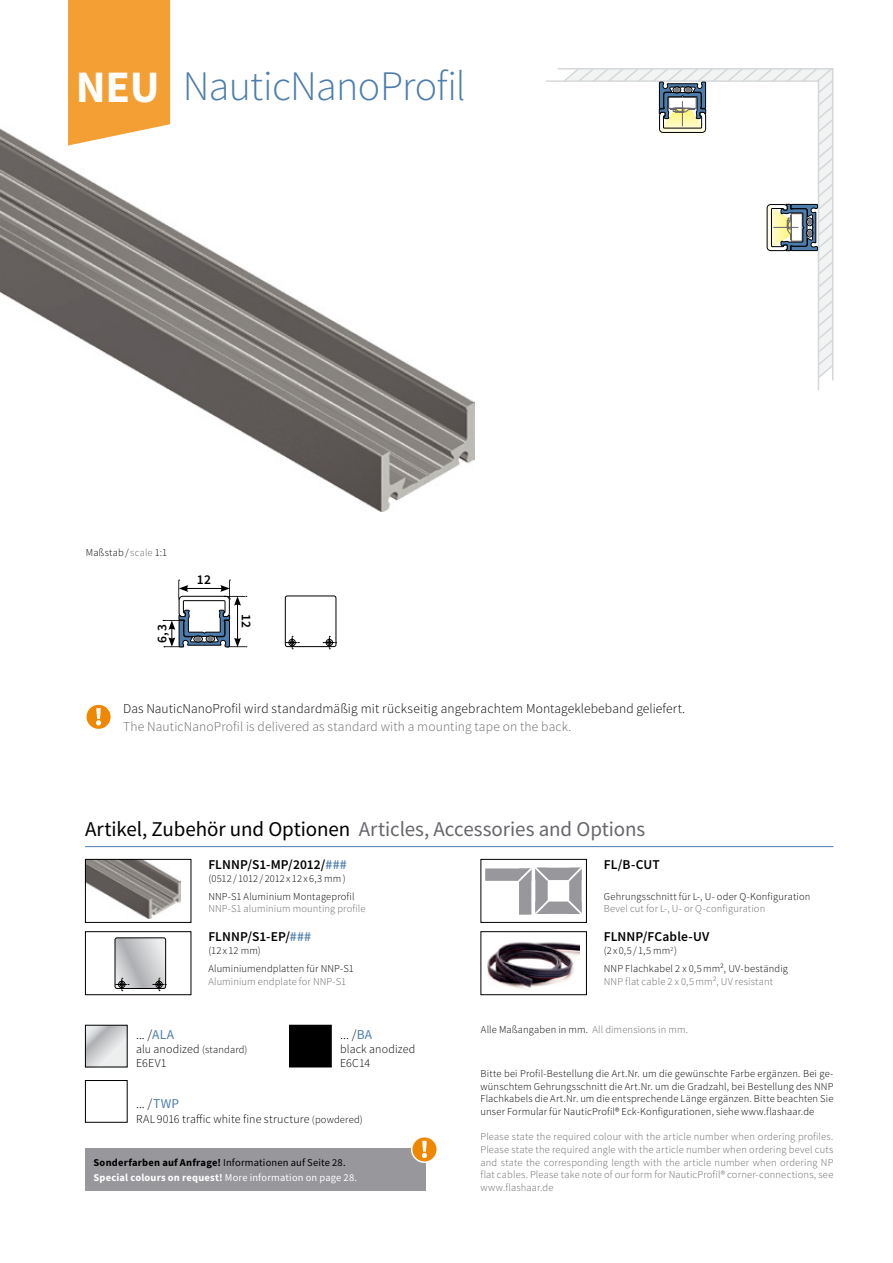
<style>
.page{position:relative;width:893px;height:1263px;background:#fff}
.page>*{position:absolute;margin:0;border:0;box-sizing:border-box;transform-origin:0 0}
.Überschrift-20_engli{font:700 45px "Source Sans Pro";color:#fff}
.Titel{font:300 42px "Source Sans Pro";letter-spacing:-.015em;color:#4d7dac}
.Überschrift-14_engli{font:21px "Source Sans Pro";letter-spacing:-.005em;color:#68666c}
.Fließtext{font:300 13.5px "Source Sans Pro";letter-spacing:.01em;color:#000}
.t1{font:300 13.5px "Source Sans Pro";letter-spacing:.01em;color:#68666c}
.Fließtext_7pt{font:600 13.5px "Source Sans Pro";letter-spacing:.005em;color:#000}
.Fließtext-2{font:600 13.5px "Source Sans Pro";color:#000}
.Fließtext-3{font:300 12px/14.4px "Source Sans Pro";letter-spacing:.01em;color:#000}
.tabelle{font:300 10.5px/12.6px "Source Sans Pro";letter-spacing:.015em;color:#68666c;text-align:justify}
.tabelle-2{font:300 10.5px/12.6px "Source Sans Pro";letter-spacing:.015em;color:#000;text-align:justify}
.Fließtext_7pt-2{font:300 10.5px "Source Sans Pro";letter-spacing:.015em;color:#000}
.Fließtext_7pt-3{font:300 10.5px "Source Sans Pro";letter-spacing:.01em;color:#68666c}
.Bildunterschrift_7pt{font:10.5px/15px "Source Sans Pro";letter-spacing:.015em;color:#000}
.s1{color:#68666c}
.s2{color:#000}
.s3{color:#4d7dac}
.s4{font-weight:400;color:#4d7dac}
.s5{font-size:10.5px}
.s6{font-weight:700}
.s7{font-weight:700;color:#fff}
.s8{color:#fff}
</style>
<div class="page">
<img style="left:0;top:116px;width:475px;height:395px">
<hr style="left:558px;top:68px;width:274px;height:2px;background:#d5d8da">
<hr style="left:546px;top:80px;width:272px;height:2px;background:#d5d8da">
<hr style="left:818px;top:80px;width:1px;height:310px;background:#d5d8da">
<svg style="left:562px;top:68px;width:272px;height:312px"></svg>
<svg style="left:287px;top:636px;width:12px;height:13px"></svg>
<svg style="left:323px;top:636px;width:14px;height:13px"></svg>
<div style="left:285px;top:596px;width:51px;height:51px;border:1px solid #000;border-radius:2px"></div>
<svg style="left:163px;top:580px;width:84px;height:68px"></svg>
<img style="left:87px;top:861px;width:93px;height:57px">
<div style="left:85px;top:859px;width:106px;height:64px;border:1px solid #000"></div>
<div style="left:85px;top:931px;width:106px;height:64px;border:1px solid #000"></div>
<img style="left:488px;top:942px;width:91px;height:47px">
<div style="left:480px;top:931px;width:107px;height:64px;border:1px solid #000"></div>
<div style="left:85px;top:1080px;width:43px;height:43px;border:1px solid #000"></div>
<div style="left:290px;top:1025px;width:41px;height:42px;background:#000"></div>
<div style="left:289px;top:1025px;width:43px;height:42px;border:1px solid #000"></div>
<svg style="left:87px;top:1027px;width:39px;height:38px"></svg>
<div style="left:85px;top:1025px;width:43px;height:42px;border:1px solid #000"></div>
<div style="left:485px;top:868px;width:46px;height:13px;background:#97979c"></div>
<div style="left:519px;top:868px;width:12px;height:47px;background:#97979c"></div>
<div style="left:535px;top:868px;width:47px;height:12px;background:#97979c"></div>
<div style="left:569px;top:868px;width:13px;height:46px;background:#97979c"></div>
<div style="left:535px;top:901px;width:47px;height:13px;background:#97979c"></div>
<div style="left:535px;top:868px;width:13px;height:46px;background:#97979c"></div>
<svg style="left:516px;top:867px;width:34px;height:16px"></svg>
<svg style="left:566px;top:867px;width:16px;height:16px"></svg>
<svg style="left:564px;top:897px;width:18px;height:17px"></svg>
<svg style="left:535px;top:897px;width:17px;height:17px"></svg>
<div style="left:480px;top:859px;width:107px;height:64px;border:1px solid #000"></div>
<svg style="left:115px;top:938px;width:51px;height:53px;background:#b9bbbd"></svg>
<svg style="left:68px;top:0;width:102px;height:145px;background:#f3a541"></svg>
<hr style="left:85px;top:846px;width:748px;height:1px;background:#4d7dac">
<div style="left:85px;top:1148px;width:340px;height:43px;background:#97979c"></div>
<div style="left:412px;top:1137px;width:25px;height:25px;background:#f08700;border-radius:50%"></div>
<div style="left:411px;top:1136px;width:27px;height:27px;border:2px solid #fff;border-radius:50%"></div>
<div style="left:86px;top:704px;width:25px;height:26px;background:#f08700;border-radius:50%"></div>
<div style="left:85px;top:703px;width:27px;height:27px;border:2px solid #fff;border-radius:50%"></div>
<svg style="left:422px;top:1141px;width:5px;height:17px"></svg>
<svg style="left:96px;top:708px;width:5px;height:17px"></svg>
<p class="Überschrift-20_engli" style="left:76px;top:56px;width:85px">NEU</p>
<p class="Titel" style="left:183px;top:60px;width:285px">NauticNanoProfil</p>
<p class="Fließtext_7pt-2" style="left:86px;top:546px;width:83px">Maßstab/<span class="s1">scale</span> 1:1</p>
<p class="Fließtext-2" style="left:153px;top:643px;width:20px;rotate:-90deg">6,3</p>
<p class="Fließtext-2" style="left:197px;top:571px;width:16px">12</p>
<p class="Fließtext-2" style="left:255px;top:614px;width:16px;rotate:90deg">12</p>
<p class="Fließtext" style="left:123px;top:700px;width:563px">Das NauticNanoProfil wird standardmäßig mit rückseitig angebrachtem Montageklebeband geliefert.</p>
<p class="t1" style="left:123px;top:718px;width:450px">The NauticNanoProfil is delivered as standard with a mounting tape on the back.</p>
<p class="Überschrift-14_engli" style="left:85px;top:816px;width:562px"><span class="s2">Artikel, Zubehör und Optionen</span> Articles, Accessories and Options</p>
<p class="Fließtext_7pt" style="left:208px;top:856px;width:140px">FLNNP/S1-MP/2012/<span class="s3">###</span></p>
<p class="Fließtext_7pt-2" style="left:208px;top:872px;width:139px">(0512/1012/2012x12x6,3 mm)</p>
<p class="Fließtext_7pt-2" style="left:208px;top:890px;width:148px">NNP-S1 Aluminium Montageprofil</p>
<p class="Fließtext_7pt-3" style="left:208px;top:902px;width:159px">NNP-S1 aluminium mounting profile</p>
<p class="Fließtext_7pt" style="left:208px;top:928px;width:104px">FLNNP/S1-EP/<span class="s3">###</span></p>
<p class="Fließtext_7pt-2" style="left:208px;top:944px;width:54px">(12x12 mm)</p>
<p class="Fließtext_7pt-2" style="left:208px;top:962px;width:147px">Aluminiumendplatten für NNP-S1</p>
<p class="Fließtext_7pt-3" style="left:208px;top:975px;width:139px">Aluminium endplate for NNP-S1</p>
<p class="Fließtext" style="left:136px;top:1026px;width:40px">... /<span class="s4">ALA</span></p>
<p class="Fließtext-3" style="left:136px;top:1042px;width:113px">alu anodized <span class="s5">(standard)<br></span>E6EV1</p>
<p class="Fließtext" style="left:136px;top:1095px;width:45px">... /<span class="s4">TWP</span></p>
<p class="Fließtext-3" style="left:136px;top:1111px;width:228px">RAL 9016 traffic white fine structure <span class="s5">(powdered)</span></p>
<p class="Fließtext" style="left:340px;top:1026px;width:34px">... /<span class="s4">BA</span></p>
<p class="Fließtext-3" style="left:340px;top:1042px;width:77px">black anodized<br>E6C14</p>
<p class="Bildunterschrift_7pt" style="left:94px;top:1155px;width:265px"><span class="s6">Sonderfarben auf Anfrage!</span> Informationen auf Seite 28.<br><span class="s7">Special colours on request!</span> <span class="s8">More information on page 28.</span></p>
<p class="Fließtext_7pt" style="left:604px;top:856px;width:58px">FL/B-CUT</p>
<p class="Fließtext_7pt-2" style="left:604px;top:890px;width:208px">Gehrungsschnitt für L-, U- oder Q-Konfiguration</p>
<p class="Fließtext_7pt-3" style="left:604px;top:902px;width:163px">Bevel cut for L-, U- or Q-configuration</p>
<p class="Fließtext_7pt" style="left:604px;top:928px;width:107px">FLNNP/FCable-UV</p>
<p class="Fließtext_7pt-2" style="left:604px;top:944px;width:75px">(2x0,5/1,5 mm<sup>2</sup>)</p>
<p class="Fließtext_7pt-2" style="left:604px;top:962px;width:186px">NNP Flachkabel 2 x 0,5mm², UV-beständig</p>
<p class="Fließtext_7pt-3" style="left:604px;top:975px;width:171px">NNP flat cable 2 x 0,5mm², UV resistant</p>
<p class="Fließtext_7pt-2" style="left:481px;top:1023px;width:209px">Alle Maßangaben in mm. <span class="s1">All dimensions in mm.</span></p>
<p class="tabelle-2" style="left:480px;top:1067px;width:354px">Bitte bei Profil-Bestellung die Art.Nr. um die gewünschte Farbe ergänzen. Bei ge&shy;wünschtem Gehrungsschnitt die Art.Nr. um die Gradzahl, bei Bestellung des NNP Flachkabels die Art.Nr. um die entsprechende Länge ergänzen. Bitte beachten Sie unser Formular für NauticProfil® Eck-Konfigurationen, siehe www.flashaar.de</p>
<p class="tabelle" style="left:480px;top:1130px;width:354px">Please state the required colour with the article number when ordering profiles.<br>Please state the required angle with the article number when ordering bevel cuts and state the corresponding length with the article number when ordering NP flat cables. Please take note of our form for NauticProfil® corner-connections, see www.flashaar.de</p>
</div>
